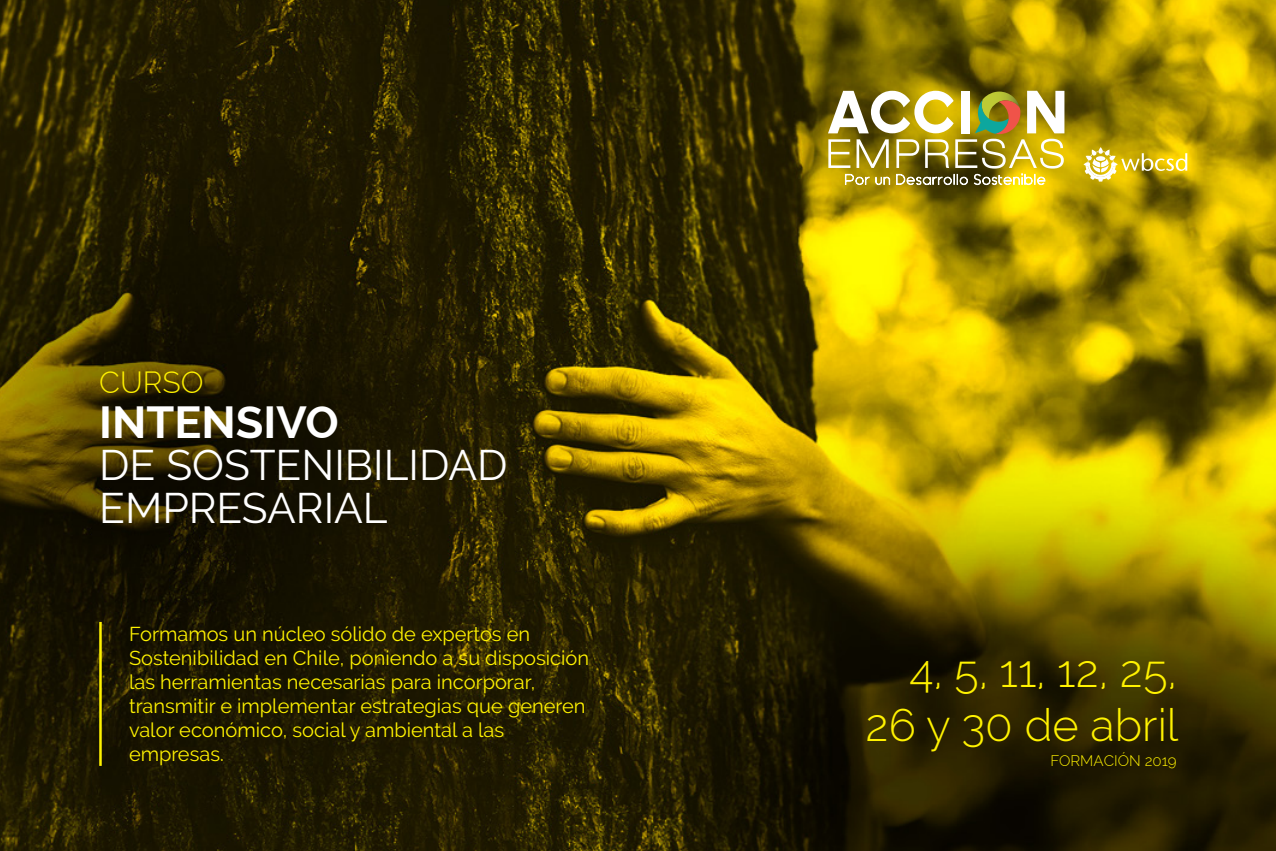
<style>
.page{position:relative;width:1276px;height:851px;background:#fff}
.page>*{position:absolute;margin:0;border:0;box-sizing:border-box;transform-origin:0 0}
.t1{font:300 45px/54px "Raleway";color:#fff200;text-align:right}
.t2{font:700 45px "Raleway";color:#fff}
.t3{font:42.5px/42.5px "Raleway";color:#fff}
.t4{font:300 30px "Raleway";color:#fff200}
.t5{font:20px/24px "Raleway";color:#fff200}
.t6{font:300 15px "Raleway";color:#fff200}
</style>
<div class="page">
<img style="left:0;top:0;width:1276px;height:850px">
<svg style="left:1083px;top:147px;width:104px;height:34px"></svg>
<svg style="left:828px;top:91px;width:236px;height:94px"></svg>
<hr style="left:99px;top:621px;width:3px;height:144px;background:#fff200">
<h3 class="t4" style="left:99px;top:365px;width:106px">CURSO</h3>
<h1 class="t2" style="left:99px;top:396px;width:241px">INTENSIVO</h1>
<h2 class="t3" style="left:99px;top:444px;width:410px">DE SOSTENIBILIDAD<br>EMPRESARIAL</h2>
<p class="t5" style="left:129px;top:621px;width:461px">Formamos un núcleo sólido de expertos en Sostenibilidad en Chile, poniendo a su disposición las herramientas necesarias para incorporar, transmitir e implementar estrategias que generen valor económico, social y ambiental a las empresas.</p>
<h1 class="t1" style="left:865px;top:644px;width:314px">4, 5, 11, 12, 25,<br>26 y 30 de abril</h1>
<p class="t6" style="left:1050px;top:751px;width:128px">FORMACIÓN 2019</p>
</div>
